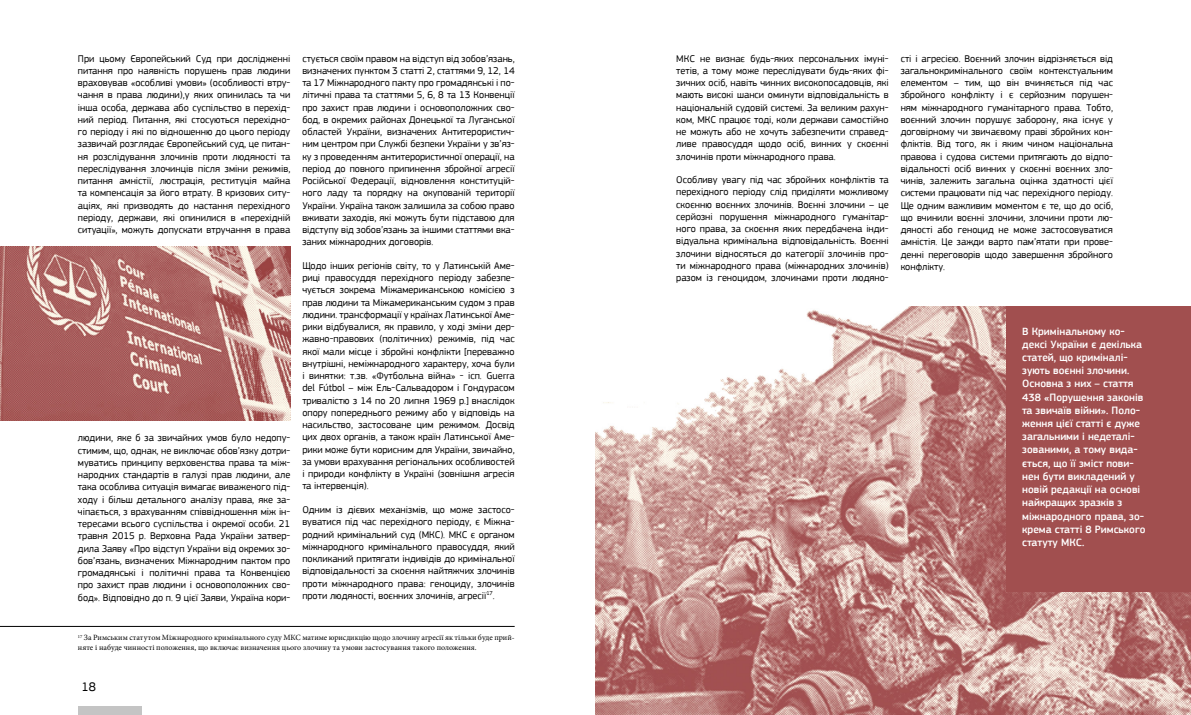
<style>
.page{position:relative;width:1191px;height:715px;background:#fff}
.page>*{position:absolute;margin:0;border:0;box-sizing:border-box;transform-origin:0 0}
.t1{font:13px "PF Square Sans Pro";color:#000}
.t2{font:500 11px/13.2px "PF Square Sans Pro";color:#fff}
.t3{font:10.2px/12.2px "PF Square Sans Pro";color:#000;text-align:justify}
.t4{font:8px/9.6px "Minion Pro";color:#000}
</style>
<div class="page">
<div style="left:78px;top:705px;width:64px;height:9px;background:#c4c4c4"></div>
<img style="left:0;top:247px;width:290px;height:173px">
<hr style="left:0;top:625px;width:514px;height:1px;background:#000">
<img style="left:595px;top:306px;width:596px;height:408px">
<div style="left:1006px;top:306px;width:185px;height:285px;background:#a14f4f"></div>
<p class="t3" style="left:302px;top:52px;width:214px">стується своїм правом на відступ від зобов’язань, визначених пунктом 3 статті 2, статтями 9, 12, 14 та 17 Міжнародного пакту про громадянські і по&shy;літичні права та статтями 5, 6, 8 та 13 Конвенції про захист прав людини і основоположних сво&shy;бод, в окремих районах Донецької та Луганської областей України, визначених Антитерористич&shy;ним центром при Службі безпеки України у зв’яз&shy;ку з проведенням антитерористичної операції, на період до повного припинення збройної агресії Російської Федерації, відновлення конституцій&shy;ного ладу та порядку на окупованій території України. Україна також залишила за собою право вживати заходів, які можуть бути підставою для відступу від зобов’язань за іншими статтями вка&shy;заних міжнародних договорів.</p>
<p class="t3" style="left:302px;top:259px;width:214px">Щодо інших регіонів світу, то у Латинській Аме&shy;риці правосуддя перехідного періоду забезпе&shy;чується зокрема Міжамериканською комісією з прав людини та Міжамериканським судом з прав людини. трансформації у країнах Латинської Аме&shy;рики відбувалися, як правило, у ході зміни дер&shy;жавно-правових (політичних) режимів, під час якої мали місце і збройні конфлікти [переважно внутрішні, неміжнародного характеру, хоча були і винятки: т.зв. «Футбольна війна» - ісп. Guerra del Fútbol – між Ель-Сальвадором і Гондурасом тривалістю з 14 по 20 липня 1969 р.] внаслідок опору попереднього режиму або у відповідь на насильство, застосоване цим режимом. Досвід цих двох органів, а також країн Латинської Аме&shy;рики може бути корисним для України, звичайно, за умови врахування регіональних особливостей і природи конфлікту в Україні (зовнішня агресія та інтервенція).</p>
<p class="t3" style="left:302px;top:503px;width:214px">Одним із дієвих механізмів, що може застосо&shy;вуватися під час перехідного періоду, є Міжна&shy;родний кримінальний суд (МКС). МКС є органом міжнародного кримінального правосуддя, який покликаний притягати індивідів до кримінальної відповідальності за скоєння найтяжчих злочинів проти міжнародного права: геноциду, злочинів проти людяності, воєнних злочинів, агресії<sup>17</sup>.</p>
<p class="t4" style="left:78px;top:633px;width:438px"><sup>17</sup> За Римським статутом Міжнародного кримінального суду МКС матиме юрисдикцію щодо злочину агресії як тільки буде прий&shy;няте і набуде чинності положення, що включає визначення цього злочину та умови застосування такого положення.</p>
<p class="t3" style="left:78px;top:52px;width:214px">При цьому Європейський Суд при дослідженні питання про наявність порушень прав людини враховував «особливі умови» (особливості втру&shy;чання в права людини),у яких опинилась та чи інша особа, держава або суспільство в перехід&shy;ний період. Питання, які стосуються перехідно&shy;го періоду і які по відношенню до цього періоду зазвичай розглядає Європейський суд, це питан&shy;ня розслідування злочинів проти людяності та переслідування злочинців після зміни режимів, питання амністії, люстрація, реституція майна та компенсація за його втрату. В кризових ситу&shy;аціях, які призводять до настання перехідного періоду, держави, які опинилися в «перехідній ситуації», можуть допускати втручання в права</p>
<p class="t3" style="left:78px;top:432px;width:214px">людини, яке б за звичайних умов було недопу&shy;стимим, що, однак, не виключає обов’язку дотри&shy;муватись принципу верховенства права та між&shy;народних стандартів в галузі прав людини, але така особлива ситуація вимагає виваженого під&shy;ходу і більш детального аналізу права, яке за&shy;чіпається, з врахуванням співвідношення між ін&shy;тересами всього суспільства і окремої особи. 21 травня 2015 р. Верховна Рада України затвер&shy;дила Заяву «Про відступ України від окремих зо&shy;бов’язань, визначених Міжнародним пактом про громадянські і політичні права та Конвенцією про захист прав людини і основоположних сво&shy;бод». Відповідно до п. 9 цієї Заяви, Україна кори-</p>
<p class="t1" style="left:81px;top:679px;width:16px">18</p>
<p class="t3" style="left:676px;top:52px;width:214px">МКС не визнає будь-яких персональних імуні&shy;тетів, а тому може переслідувати будь-яких фі&shy;зичних осіб, навіть чинних високопосадовців, які мають високі шанси оминути відповідальність в національній судовій системі. За великим рахун&shy;ком, МКС працює тоді, коли держави самостійно не можуть або не хочуть забезпечити справед&shy;ливе правосуддя щодо осіб, винних у скоєнні злочинів проти міжнародного права.</p>
<p class="t3" style="left:676px;top:174px;width:214px">Особливу увагу під час збройних конфліктів та перехідного періоду слід приділяти можливому скоєнню воєнних злочинів. Воєнні злочини – це серйозні порушення міжнародного гуманітар&shy;ного права, за скоєння яких передбачена інди&shy;відуальна кримінальна відповідальність. Воєнні злочини відносяться до категорії злочинів про&shy;ти міжнародного права (міжнародних злочинів) разом із геноцидом, злочинами проти людяно-</p>
<p class="t3" style="left:900px;top:52px;width:214px">сті і агресією. Воєнний злочин відрізняється від загальнокримінального своїм контекстуальним елементом – тим, що він вчиняється під час збройного конфлікту і є серйозним порушен&shy;ням міжнародного гуманітарного права. Тобто, воєнний злочин порушує заборону, яка існує у договірному чи звичаєвому праві збройних кон&shy;фліктів. Від того, як і яким чином національна правова і судова системи притягають до відпо&shy;відальності осіб винних у скоєнні воєнних зло&shy;чинів, залежить загальна оцінка здатності цієї системи працювати під час перехідного періоду.<br>Ще одним важливим моментом є те, що до осіб, що вчинили воєнні злочини, злочини проти лю&shy;дяності або геноцид не може застосовуватися амністія. Це зажди варто пам’ятати при прове&shy;денні переговорів щодо завершення збройного конфлікту.</p>
<p class="t2" style="left:1022px;top:324px;width:125px">В Кримінальному ко&shy;дексі України є декілька статей, що криміналі&shy;зують воєнні злочини.<br>Основна з них – стаття<br>438 «Порушення законів та звичаїв війни». Поло&shy;ження цієї статті є дуже загальними і недеталі&shy;зованими, а тому вида&shy;ється, що її зміст пови&shy;нен бути викладений у новій редакції на основі найкращих зразків з міжнародного права, зо&shy;крема статті 8 Римського статуту МКС.</p>
</div>
